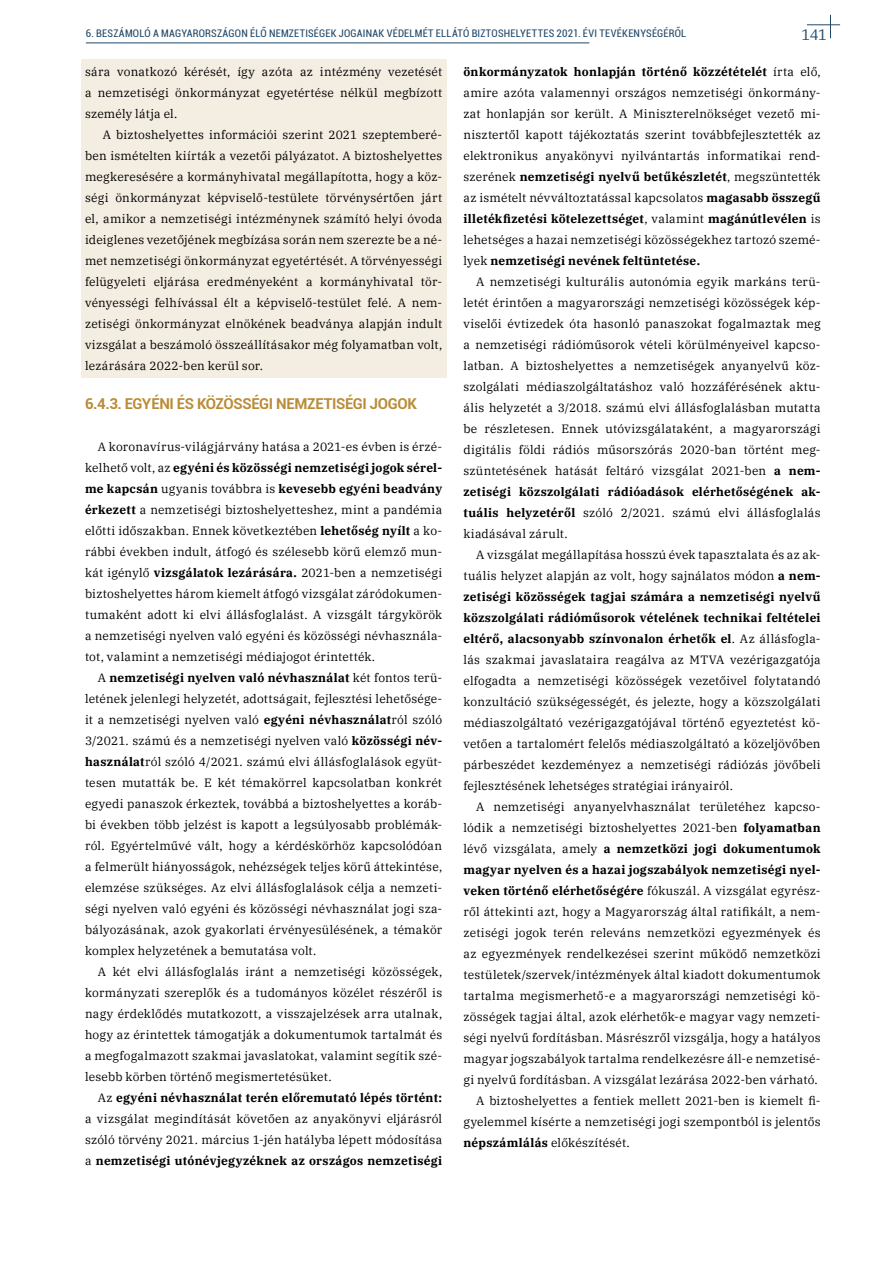
<style>
.page{position:relative;width:893px;height:1263px;background:#fff}
.page>*{position:absolute;margin:0;border:0;box-sizing:border-box;transform-origin:0 0}
.t1{font:700 15px "Roboto";letter-spacing:-.02em;color:#b98c37}
.t2{font:15px "IBM Plex Serif";color:#214868}
.t3{font:12px/21px "IBM Plex Serif";letter-spacing:.02em;color:#000;text-align:justify}
.t4{font:700 12px "IBM Plex Serif";letter-spacing:.02em;color:#000}
.t5{font:condensed 10.5px "Roboto";letter-spacing:.02em;color:#214868}
.s1{font-weight:700}
.s2{font-weight:400}
</style>
<div class="page">
<svg style="left:830px;top:15px;width:1px;height:23px"></svg>
<hr style="left:807px;top:24px;width:33px;height:1px;background:#214868">
<hr style="left:86px;top:43px;width:503px;height:1px;background:#214868">
<div style="left:81px;top:60px;width:365px;height:66px;background:#f4ede2"></div>
<div style="left:81px;top:123px;width:365px;height:255px;background:#f4ede2"></div>
<p class="t5" style="left:86px;top:26px;width:602px">6. BESZÁMOLÓ A MAGYARORSZÁGON ÉLŐ NEMZETISÉGEK JOGAINAK VÉDELMÉT ELLÁTÓ BIZTOSHELYETTES 2021. ÉVI TEVÉKENYSÉGÉRŐL</p>
<p class="t2" style="left:802px;top:24px;width:27px">141</p>
<p class="t3" style="left:85px;top:60px;width:359px">sára vonatkozó kérését, így azóta az intézmény vezetését a nemzetiségi önkormányzat egyetértése nélkül megbízott személy látja el.</p>
<p class="t3" style="left:85px;top:123px;width:359px;text-indent:18px">A biztoshelyettes információi szerint 2021 szeptemberé&shy;ben ismételten kiírták a vezetői pályázatot. A biztoshelyettes megkeresésére a kormányhivatal megállapította, hogy a köz&shy;ségi önkormányzat képviselő-testülete törvénysértően járt el, amikor a nemzetiségi intézménynek számító helyi óvoda ideiglenes vezetőjének megbízása során nem szerezte be a né&shy;met nemzetiségi önkormányzat egyetértését. A törvényességi felügyeleti eljárása eredményeként a kormányhivatal tör&shy;vényességi felhívással élt a képviselő-testület felé. A nem&shy;zetiségi önkormányzat elnökének beadványa alapján indult vizsgálat a beszámoló összeállításakor még folyamatban volt, lezárására 2022-ben kerül sor.</p>
<p class="t1" style="left:85px;top:393px;width:333px">6.4.3. EGYÉNI ÉS KÖZÖSSÉGI NEMZETISÉGI JOGOK</p>
<p class="t3" style="left:85px;top:436px;width:359px;text-indent:13px">A koronavírus-világjárvány hatása a 2021-es évben is érzé&shy;kelhető volt, az <span class="s1">egyéni és közösségi nemzetiségi jogok sérel&shy;me kapcsán</span> ugyanis továbbra is <span class="s1">kevesebb egyéni beadvány érkezett</span> a nemzetiségi biztoshelyetteshez, mint a pandémia előtti időszakban. Ennek következtében <span class="s1">lehetőség nyílt</span> a ko&shy;rábbi években indult, átfogó és szélesebb körű elemző mun&shy;kát igénylő <span class="s1">vizsgálatok lezárására.</span> 2021-ben a nemzetiségi biztoshelyettes három kiemelt átfogó vizsgálat záródokumen&shy;tumaként adott ki elvi állásfoglalást. A vizsgált tárgykörök a nemzetiségi nyelven való egyéni és közösségi névhasznála&shy;tot, valamint a nemzetiségi médiajogot érintették.</p>
<p class="t3" style="left:85px;top:667px;width:359px;text-indent:13px">A <span class="s1">nemzetiségi nyelven való névhasználat</span> két fontos terü&shy;letének jelenlegi helyzetét, adottságait, fejlesztési lehetősége&shy;it a nemzetiségi nyelven való <span class="s1">egyéni névhasználat</span>ról szóló 3/2021. számú és a nemzetiségi nyelven való <span class="s1">közösségi név&shy;használat</span>ról szóló 4/2021. számú elvi állásfoglalások együt&shy;tesen mutatták be. E két témakörrel kapcsolatban konkrét egyedi panaszok érkeztek, továbbá a biztoshelyettes a koráb&shy;bi években több jelzést is kapott a legsúlyosabb problémák&shy;ról. Egyértelművé vált, hogy a kérdéskörhöz kapcsolódóan a felmerült hiányosságok, nehézségek teljes körű áttekintése, elemzése szükséges. Az elvi állásfoglalások célja a nemzeti&shy;ségi nyelven való egyéni és közösségi névhasználat jogi sza&shy;bályozásának, azok gyakorlati érvényesülésének, a témakör komplex helyzetének a bemutatása volt.</p>
<p class="t3" style="left:85px;top:961px;width:359px;text-indent:13px">A két elvi állásfoglalás iránt a nemzetiségi közösségek, kormányzati szereplők és a tudományos közélet részéről is nagy érdeklődés mutatkozott, a visszajelzések arra utalnak, hogy az érintettek támogatják a dokumentumok tartalmát és a megfogalmazott szakmai javaslatokat, valamint segítik szé&shy;lesebb körben történő megismertetésüket.</p>
<p class="t3" style="left:85px;top:1087px;width:359px;text-indent:13px">Az <span class="s1">egyéni névhasználat terén előremutató lépés történt: </span>a vizsgálat megindítását követően az anyakönyvi eljárásról szóló törvény 2021. március 1-jén hatályba lépett módosítása a <span class="s1">nemzetiségi utónévjegyzéknek az országos nemzetiségi</span></p>
<p class="t3" style="left:463px;top:60px;width:359px"><span class="s1">önkormányzatok honlapján történő közzétételét</span> írta elő, amire azóta valamennyi országos nemzetiségi önkormány&shy;zat honlapján sor került. A Miniszterelnökséget vezető mi&shy;nisztertől kapott tájékoztatás szerint továbbfejlesztették az elektronikus anyakönyvi nyilvántartás informatikai rend&shy;szerének <span class="s1">nemzetiségi nyelvű betűkészletét</span>, megszüntették az ismételt névváltoztatással kapcsolatos <span class="s1">magasabb összegű illetékfizetési kötelezettséget</span>, valamint <span class="s1">magánútlevélen</span> is lehetséges a hazai nemzetiségi közösségekhez tartozó szemé&shy;lyek <span class="s1">nemzetiségi nevének feltüntetése.</span></p>
<p class="t3" style="left:463px;top:270px;width:359px;text-indent:13px">A nemzetiségi kulturális autonómia egyik markáns terü&shy;letét érintően a magyarországi nemzetiségi közösségek kép&shy;viselői évtizedek óta hasonló panaszokat fogalmaztak meg a nemzetiségi rádióműsorok vételi körülményeivel kapcso&shy;latban. A biztoshelyettes a nemzetiségek anyanyelvű köz&shy;szolgálati médiaszolgáltatáshoz való hozzáférésének aktu&shy;ális helyzetét a 3/2018. számú elvi állásfoglalásban mutatta be részletesen. Ennek utóvizsgálataként, a magyarországi digitális földi rádiós műsorszórás 2020-ban történt meg&shy;szüntetésének hatását feltáró vizsgálat 2021-ben <span class="s1">a nem&shy;zetiségi közszolgálati rádióadások elérhetőségének ak&shy;tuális helyzetéről</span> szóló 2/2021. számú elvi állásfoglalás kiadásával zárult.</p>
<p class="t3" style="left:463px;top:543px;width:359px;text-indent:13px">A vizsgálat megállapítása hosszú évek tapasztalata és az ak&shy;tuális helyzet alapján az volt, hogy sajnálatos módon <span class="s1">a nem&shy;zetiségi közösségek tagjai számára a nemzetiségi nyelvű közszolgálati rádióműsorok vételének technikai feltételei eltérő, alacsonyabb színvonalon érhetők el</span>. Az állásfogla&shy;lás szakmai javaslataira reagálva az MTVA vezérigazgatója elfogadta a nemzetiségi közösségek vezetőivel folytatandó konzultáció szükségességét, és jelezte, hogy a közszolgálati médiaszolgáltató vezérigazgatójával történő egyeztetést kö&shy;vetően a tartalomért felelős médiaszolgáltató a közeljövőben párbeszédet kezdeményez a nemzetiségi rádiózás jövőbeli fejlesztésének lehetséges stratégiai irányairól.</p>
<p class="t3" style="left:476px;top:795px;width:346px">A nemzetiségi anyanyelvhasználat területéhez kapcso-</p>
<p class="t3" style="left:463px;top:816px;width:359px">lódik a nemzetiségi biztoshelyettes 2021-ben <span class="s1">folyamatban</span></p>
<p class="t4" style="left:463px;top:839px;width:359px"><span class="s2">lévő vizsgálata, amely</span> a nemzetközi jogi dokumentumok</p>
<p class="t4" style="left:463px;top:860px;width:359px">magyar nyelven és a hazai jogszabályok nemzetiségi nyel-</p>
<p class="t3" style="left:463px;top:879px;width:359px"><span class="s1">veken történő elérhetőségére</span> fókuszál. A vizsgálat egyrész-</p>
<p class="t3" style="left:463px;top:900px;width:359px">ről áttekinti azt, hogy a Magyarország által ratifikált, a nem-</p>
<p class="t3" style="left:463px;top:921px;width:359px">zetiségi jogok terén releváns nemzetközi egyezmények és</p>
<p class="t3" style="left:463px;top:942px;width:359px">az egyezmények rendelkezései szerint működő nemzetközi</p>
<p class="t3" style="left:463px;top:963px;width:359px">testületek/szervek/intézmények által kiadott dokumentumok</p>
<p class="t3" style="left:463px;top:984px;width:359px">tartalma megismerhető-e a magyarországi nemzetiségi kö-</p>
<p class="t3" style="left:463px;top:1005px;width:359px">zösségek tagjai által, azok elérhetők-e magyar vagy nemzeti-</p>
<p class="t3" style="left:463px;top:1026px;width:359px">ségi nyelvű fordításban. Másrészről vizsgálja, hogy a hatályos</p>
<p class="t3" style="left:463px;top:1047px;width:359px">magyar jogszabályok tartalma rendelkezésre áll-e nemzetisé-</p>
<p class="t3" style="left:463px;top:1068px;width:356px">gi nyelvű fordításban. A vizsgálat lezárása 2022-ben várható.</p>
<p class="t3" style="left:476px;top:1089px;width:346px">A biztoshelyettes a fentiek mellett 2021-ben is kiemelt fi-</p>
<p class="t3" style="left:463px;top:1110px;width:359px">gyelemmel kísérte a nemzetiségi jogi szempontból is jelentős</p>
<p class="t3" style="left:463px;top:1131px;width:168px"><span class="s1">népszámlálás</span> előkészítését.</p>
</div>
